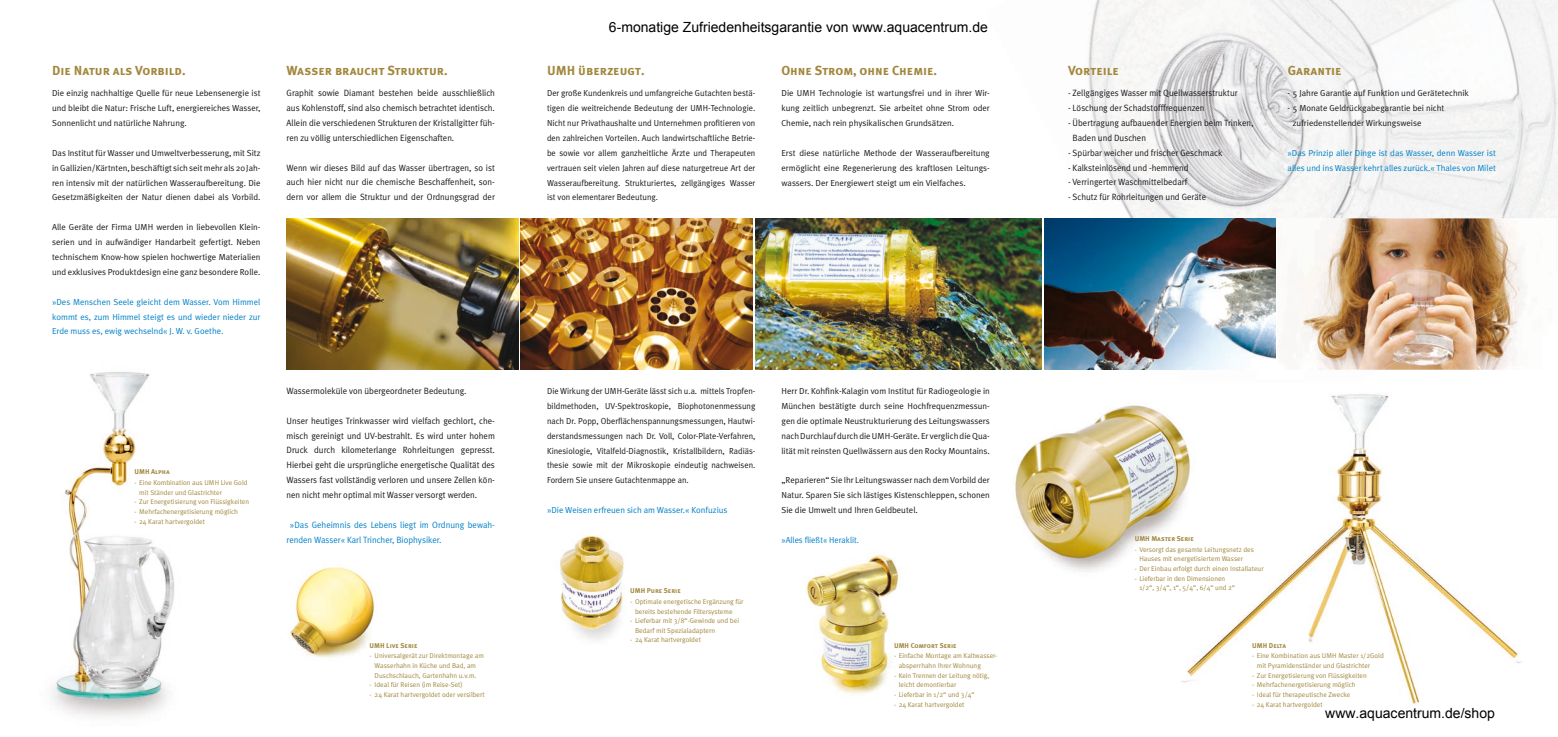
<style>
.page{position:relative;width:1558px;height:737px;background:#fff}
.page>*{position:absolute;margin:0;border:0;box-sizing:border-box;transform-origin:0 0}
.t1{font:14px "Arial";color:#000}
.t2{font:13.12px "Meta Plus Bold Caps";color:#a2873d}
.t3{font:9.1px/14.9px "Meta Plus Normal";color:#1a171c;text-align:justify;scale:.96 1}
.t4{font:9.1px/14.9px "Meta Plus Normal";color:#0081c7;scale:.96 1}
.t5{font:8.75px/14.9px "Meta Plus Normal";color:#1a171c;text-align:justify}
.t6{font:8.75px/14.9px "Meta Plus Normal";color:#1a171c;text-align:justify;scale:.96 1}
.t7{font:8.75px/14.9px "Meta Plus Normal";color:#0081c7;text-align:justify}
.t8{font:8.75px "Meta Plus Normal";color:#0081c7;scale:.96 1}
.t9{font:7px/9.6px "Meta Plus Normal";color:#a2873d}
.t10{font:7px "Meta Plus Bold Caps";color:#a2873d}
</style>
<div class="page">
<img style="left:1088px;top:0;width:26px;height:186px">
<img style="left:1504px;top:193px;width:54px;height:25px">
<div style="left:1436px;top:0;width:68px;height:218px;background:#f5f5f5"></div>
<img style="left:1455px;top:0;width:103px;height:193px">
<img style="left:1367px;top:0;width:69px;height:218px">
<img style="left:1114px;top:0;width:34px;height:218px">
<img style="left:1299px;top:0;width:68px;height:218px">
<img style="left:1489px;top:0;width:69px;height:128px">
<img style="left:1148px;top:0;width:151px;height:218px">
<div style="left:1523px;top:0;width:35px;height:64px;background:#f6f6f6"></div>
<img style="left:1387px;top:0;width:22px;height:9px">
<img style="left:1319px;top:0;width:23px;height:9px">
<img style="left:1250px;top:0;width:25px;height:10px">
<img style="left:1182px;top:0;width:26px;height:10px">
<img style="left:50px;top:371px;width:125px;height:345px">
<img style="left:1182px;top:394px;width:340px;height:321px">
<img style="left:755px;top:218px;width:287px;height:152px">
<img style="left:521px;top:218px;width:232px;height:152px">
<img style="left:290px;top:567px;width:85px;height:91px">
<img style="left:559px;top:535px;width:65px;height:105px">
<img style="left:806px;top:554px;width:93px;height:141px">
<img style="left:1015px;top:394px;width:192px;height:192px">
<img style="left:286px;top:218px;width:232px;height:152px">
<div style="left:1256px;top:218px;width:46px;height:160px;background:linear-gradient(to right,#fff,#fff)"></div>
<img style="left:1277px;top:218px;width:249px;height:152px">
<img style="left:1044px;top:218px;width:231px;height:152px">
<h1 class="t1" style="left:609px;top:18px;width:380px">6-monatige Zufriedenheitsgarantie von www.aquacentrum.de</h1>
<h2 class="t2" style="left:52px;top:63px;width:135px">Die Natur als Vorbild.</h2>
<h2 class="t2" style="left:286px;top:63px;width:163px">Wasser braucht Struktur.</h2>
<h2 class="t2" style="left:547px;top:63px;width:99px">UMH überzeugt.</h2>
<h2 class="t2" style="left:781px;top:63px;width:157px">Ohne Strom, ohne Chemie.</h2>
<p class="t6" style="left:547px;top:86px;width:219px">Der große Kundenkreis und umfangreiche Gutachten bestä&shy;tigen die weitreichende Bedeutung der UMH-Technologie.<br>Nicht nur Privathaushalte und Unternehmen profitieren von den zahlreichen Vorteilen. Auch landwirtschaftliche Betrie&shy;be sowie vor allem ganzheitliche Ärzte und Therapeuten vertrauen seit vielen Jahren auf diese naturgetreue Art der Wasseraufbereitung. Strukturiertes, zellgängiges Wasser ist von elementarer Bedeutung.</p>
<p class="t3" style="left:286px;top:85px;width:219px">Graphit sowie Diamant bestehen beide ausschließlich aus Kohlenstoff, sind also chemisch betrachtet identisch.<br>Allein die verschiedenen Strukturen der Kristallgitter füh&shy;ren zu völlig unterschiedlichen Eigenschaften.</p>
<p class="t3" style="left:286px;top:160px;width:219px">Wenn wir dieses Bild auf das Wasser übertragen, so ist auch hier nicht nur die chemische Beschaffenheit, son&shy;dern vor allem die Struktur und der Ordnungsgrad der</p>
<p class="t5" style="left:52px;top:86px;width:210px">Die einzig nachhaltige Quelle für neue Lebensenergie ist und bleibt die Natur: Frische Luft, energiereiches Wasser, Sonnenlicht und natürliche Nahrung.</p>
<p class="t5" style="left:52px;top:145px;width:210px">Das Institut für Wasser und Umweltverbesserung, mit Sitz in Gallizien/Kärtnten, beschäftigt sich seit mehr als 20 Jah&shy;ren intensiv mit der natürlichen Wasseraufbereitung. Die Gesetzmäßigkeiten der Natur dienen dabei als Vorbild.</p>
<p class="t5" style="left:52px;top:219px;width:210px">Alle Geräte der Firma UMH werden in liebevollen Klein&shy;serien und in aufwändiger Handarbeit gefertigt. Neben technischem Know-how spielen hochwertige Materialien und exklusives Produktdesign eine ganz besondere Rolle.</p>
<p class="t7" style="left:52px;top:294px;width:210px">»Des Menschen Seele gleicht dem Wasser. Vom Himmel kommt es, zum Himmel steigt es und wieder nieder zur Erde muss es, ewig wechselnd« J. W. v. Goethe.</p>
<p class="t5" style="left:781px;top:86px;width:210px">Die UMH Technologie ist wartungsfrei und in ihrer Wir&shy;kung zeitlich unbegrenzt. Sie arbeitet ohne Strom oder Chemie, nach rein physikalischen Grundsätzen.</p>
<p class="t5" style="left:781px;top:145px;width:210px">Erst diese natürliche Methode der Wasseraufbereitung ermöglicht eine Regenerierung des kraftlosen Leitungs&shy;wassers. Der Energiewert steigt um ein Vielfaches.</p>
<p class="t10" style="left:135px;top:468px;width:37px">UMH Alpha</p>
<p class="t9" style="left:139px;top:478px;width:110px;text-indent:-5px">- Eine Kombination aus UMH Live Gold mit Ständer und Glastrichter</p>
<p class="t9" style="left:135px;top:497px;width:116px">- Zur Energetisierung von Flüssigkeiten</p>
<p class="t9" style="left:135px;top:507px;width:105px">- Mehrfachenergetisierung möglich</p>
<p class="t9" style="left:135px;top:516px;width:72px">- 24 Karat hartvergoldet</p>
<p class="t3" style="left:286px;top:383px;width:189px">Wassermoleküle von übergeordneter Bedeutung.</p>
<p class="t3" style="left:286px;top:413px;width:219px">Unser heutiges Trinkwasser wird vielfach gechlort, che&shy;misch gereinigt und UV-bestrahlt. Es wird unter hohem Druck durch kilometerlange Rohrleitungen gepresst.<br>Hierbei geht die ursprüngliche energetische Qualität des Wassers fast vollständig verloren und unsere Zellen kön&shy;nen nicht mehr optimal mit Wasser versorgt werden.</p>
<p class="t4" style="left:286px;top:517px;width:219px;text-indent:3px">»Das Geheimnis des Lebens liegt im Ordnung bewah&shy;renden Wasser« Karl Trincher, Biophysiker.</p>
<p class="t10" style="left:370px;top:641px;width:49px">UMH Live Serie</p>
<p class="t9" style="left:370px;top:651px;width:116px;text-align:center">- Universalgerät zur Direktmontage am<br>Wasserhahn in Küche und Bad, am<br>Duschschlauch, Gartenhahn u.v.m.</p>
<p class="t9" style="left:370px;top:680px;width:95px">- Ideal für Reisen (im Reise-Set)</p>
<p class="t9" style="left:370px;top:689px;width:117px">- 24 Karat hartvergoldet oder versilbert</p>
<p class="t6" style="left:547px;top:383px;width:219px">Die Wirkung der UMH-Geräte lässt sich u.a. mittels Tropfen&shy;bildmethoden, UV-Spektroskopie, Biophotonenmessung nach Dr. Popp, Oberflächenspannungsmessungen, Hautwi&shy;derstandsmessungen nach Dr. Voll, Color-Plate-Verfahren, Kinesiologie, Vitalfeld-Diagnostik, Kristallbildern, Radiäs&shy;thesie sowie mit der Mikroskopie eindeutig nachweisen.<br>Fordern Sie unsere Gutachtenmappe an.</p>
<p class="t7" style="left:547px;top:502px;width:182px">»Die Weisen erfreuen sich am Wasser.« Konfuzius</p>
<p class="t10" style="left:630px;top:586px;width:52px">UMH Pure Serie</p>
<p class="t9" style="left:635px;top:596px;width:110px;text-indent:-5px">- Optimale energetische Ergänzung für bereits bestehende Filtersysteme</p>
<p class="t9" style="left:635px;top:616px;width:105px;text-indent:-5px">- Lieferbar mit 3/8“-Gewinde und bei<br>Bedarf mit Spezialadaptern</p>
<p class="t9" style="left:630px;top:635px;width:72px">- 24 Karat hartvergoldet</p>
<p class="t5" style="left:781px;top:383px;width:210px">Herr Dr. Kohfink-Kalagin vom Institut für Radiogeologie in München bestätigte durch seine Hochfrequenzmessun&shy;gen die optimale Neustrukturierung des Leitungswassers nach Durchlauf durch die UMH-Geräte. Er verglich die Qua&shy;lität mit reinsten Quellwässern aus den Rocky Mountains.</p>
<p class="t5" style="left:781px;top:472px;width:210px">„Reparieren“ Sie Ihr Leitungswasser nach dem Vorbild der Natur. Sparen Sie sich lästiges Kistenschleppen, schonen Sie die Umwelt und Ihren Geldbeutel.</p>
<p class="t8" style="left:781px;top:534px;width:82px">»Alles fließt« Heraklit.</p>
<p class="t10" style="left:894px;top:641px;width:64px">UMH Comfort Serie</p>
<p class="t9" style="left:899px;top:651px;width:100px;text-indent:-5px">- Einfache Montage am Kaltwasser&shy;absperrhahn Ihrer Wohnung</p>
<p class="t9" style="left:899px;top:670px;width:92px;text-indent:-5px">- Kein Trennen der Leitung nötig, leicht demontierbar</p>
<p class="t9" style="left:894px;top:689px;width:82px">- Lieferbar in 1/2“ und 3/4“</p>
<p class="t9" style="left:894px;top:699px;width:72px">- 24 Karat hartvergoldet</p>
<h2 class="t2" style="left:1068px;top:63px;width:52px">Vorteile</h2>
<p class="t3" style="left:1068px;top:85px;width:178px">- Zellgängiges Wasser mit Quellwasserstruktur</p>
<p class="t3" style="left:1068px;top:100px;width:144px">- Löschung der Schadstofffrequenzen</p>
<p class="t3" style="left:1072px;top:115px;width:190px;text-indent:-4px">- Übertragung aufbauender Energien beim Trinken,<br>Baden und Duschen</p>
<p class="t3" style="left:1068px;top:145px;width:162px">- Spürbar weicher und frischer Geschmack</p>
<p class="t3" style="left:1068px;top:160px;width:127px">- Kalksteinlösend und -hemmend</p>
<p class="t3" style="left:1068px;top:175px;width:126px">- Verringerter Waschmittelbedarf</p>
<p class="t3" style="left:1068px;top:190px;width:145px">- Schutz für Rohrleitungen und Geräte</p>
<h2 class="t2" style="left:1287px;top:63px;width:55px">Garantie</h2>
<p class="t5" style="left:1287px;top:86px;width:183px">- 5 Jahre Garantie auf Funktion und Gerätetechnik</p>
<p class="t5" style="left:1293px;top:100px;width:153px;text-indent:-5px">- 5 Monate Geldrückgabegarantie bei nicht zufriedenstellender Wirkungsweise</p>
<p class="t7" style="left:1287px;top:145px;width:210px">»Das Prinzip aller Dinge ist das Wasser, denn Wasser ist alles und ins Wasser kehrt alles zurück.« Thales von Milet</p>
<p class="t10" style="left:1134px;top:534px;width:61px">UMH Master Serie</p>
<p class="t9" style="left:1139px;top:544px;width:116px;text-indent:-5px">- Versorgt das gesamte Leitungsnetz des<br>Hauses mit energetisiertem Wasser</p>
<p class="t9" style="left:1134px;top:563px;width:130px">- Der Einbau erfolgt durch einen Installateur</p>
<p class="t9" style="left:1139px;top:573px;width:97px;text-indent:-5px">- Lieferbar in den Dimensionen<br>1/2“, 3/4“, 1“, 5/4“, 6/4“ und 2“</p>
<p class="t10" style="left:1252px;top:641px;width:35px">UMH Delta</p>
<p class="t9" style="left:1257px;top:651px;width:128px;text-indent:-5px">- Eine Kombination aus UMH Master 1/2Gold mit Pyramidenständer und Glastrichter</p>
<p class="t9" style="left:1252px;top:670px;width:116px">- Zur Energetisierung von Flüssigkeiten</p>
<p class="t9" style="left:1252px;top:680px;width:105px">- Mehrfachenergetisierung möglich</p>
<p class="t9" style="left:1252px;top:689px;width:100px">- Ideal für therapeutische Zwecke</p>
<p class="t9" style="left:1252px;top:699px;width:72px">- 24 Karat hartvergoldet</p>
<h1 class="t1" style="left:1325px;top:703px;width:171px">www.aquacentrum.de/shop</h1>
</div>
